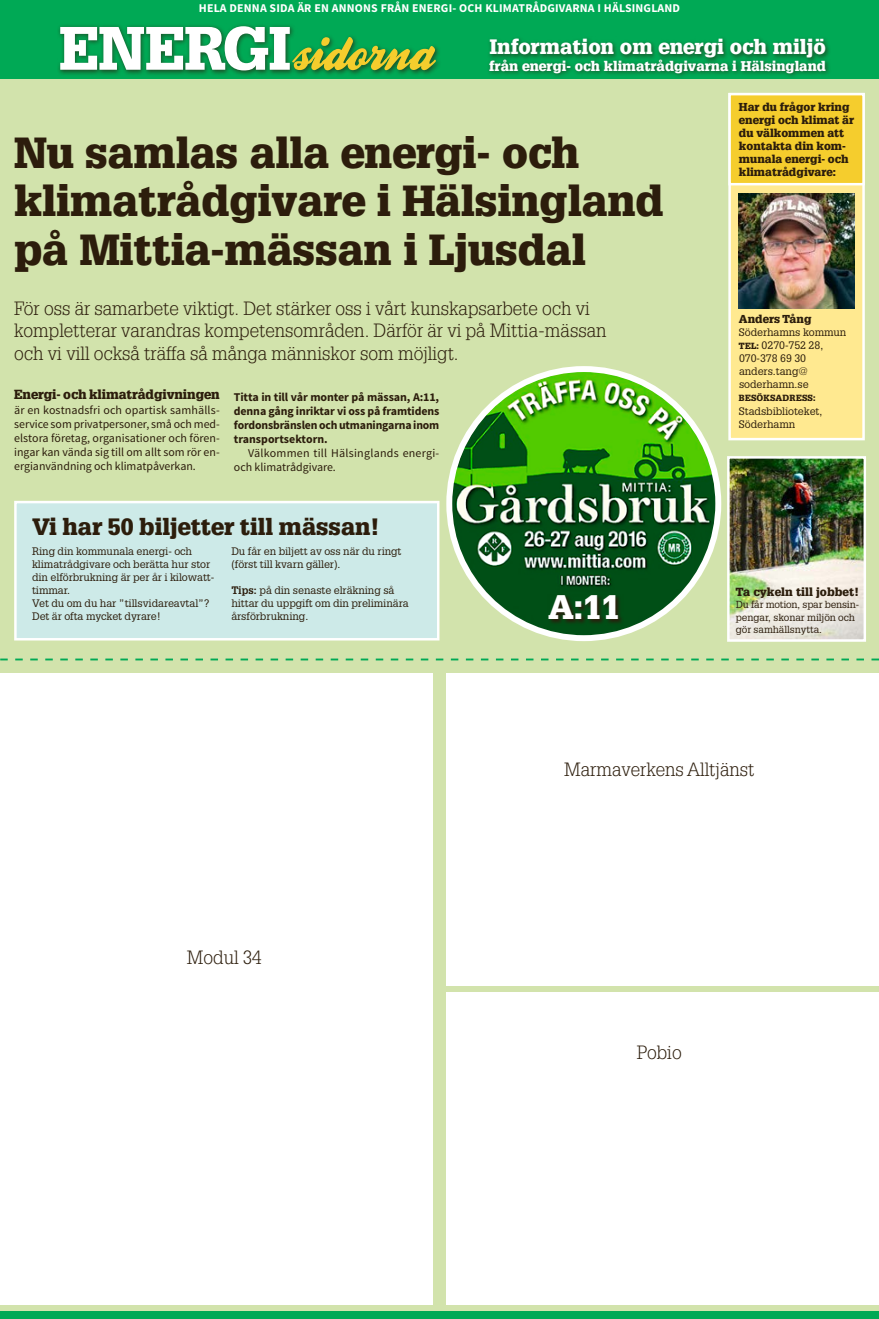
<style>
.page{position:relative;width:879px;height:1319px;background:#fff}
.page>*{position:absolute;margin:0;border:0;box-sizing:border-box;transform-origin:0 0}
.t1{font:900 42.5px/48.8px "Glypha LT Std";letter-spacing:-.005em;color:#2c1d0c}
.t2{font:900 33.25px "Glypha LT Std";color:#fff}
.t3{font:900 23.12px "Glypha LT Std";color:#2c1d0c}
.t4{font:900 20.38px "Glypha LT Std";color:#fff}
.t5{font:300 18.75px/22.5px "Glypha LT Std";color:#2c1d0c}
.t6{font:900 13.75px "Glypha LT Std";color:#fff}
.t7{font:900 12.88px "Glypha LT Std";letter-spacing:-.005em;color:#2c1d0c}
.t8{font:11.88px/14px "Source Sans Pro";color:#2c1d0c;text-align:justify}
.t9{font:700 11.88px/14px "Source Sans Pro";letter-spacing:-.01em;color:#2c1d0c;text-align:justify}
.t10{font:700 11.88px "Source Sans Pro";letter-spacing:.015em;color:#fff}
.t11{font:11.88px/14px "Source Sans Pro";letter-spacing:.02em;color:#2c1d0c}
.t12{font:900 11.5px "Glypha LT Std";letter-spacing:.005em;color:#2c1d0c}
.t13{font:900 11.25px/13.1px "Glypha LT Std";color:#2c1d0c}
.t14{font:10.62px/13.1px "Glypha LT Std";letter-spacing:-.005em;color:#2c1d0c}
.t15{font:10px/12.5px "Glypha LT Std";letter-spacing:-.005em;color:#2c1d0c}
.t16{font:900 8.75px "Glypha LT Std";letter-spacing:.02em;color:#2c1d0c}
.s1{font-weight:700}
.s2{font-weight:900;font-size:8.75px}
</style>
<div class="page">
<div style="left:0;top:0;width:879px;height:1318px;background:#d2e3ac"></div>
<div style="left:14px;top:500px;width:425px;height:140px;background:#cdeae8;border:2px solid #fff"></div>
<div style="left:728px;top:93px;width:137px;height:347px;background:#ffe990;border:2px solid #fff"></div>
<img style="left:739px;top:193px;width:115px;height:116px">
<div style="left:728px;top:93px;width:137px;height:92px;background:#f5cd2d;border:2px solid #fff"></div>
<svg style="left:0;top:658px;width:879px;height:2px"></svg>
<div style="left:0;top:673px;width:432px;height:631px;background:#fff"></div>
<div style="left:446px;top:992px;width:433px;height:312px;background:#fff"></div>
<div style="left:446px;top:673px;width:433px;height:312px;background:#fff"></div>
<img style="left:449px;top:369px;width:269px;height:269px;border-radius:134px">
<div style="left:446px;top:366px;width:275px;height:275px;border:6px solid #fff;border-radius:50%"></div>
<svg style="left:548px;top:594px;width:76px;height:31px;background:#0e3d11"></svg>
<img style="left:730px;top:459px;width:133px;height:179px">
<div style="left:727px;top:456px;width:139px;height:185px;border:2px solid #fff"></div>
<div style="left:0;top:0;width:879px;height:78px;background:#00a955"></div>
<div style="left:57px;top:23px;width:384px;height:53px;background:#2c1d0c;opacity:.65"></div>
<svg style="left:60px;top:26px;width:376px;height:44px"></svg>
<div style="left:486px;top:36px;width:345px;height:42px;background:#2c1d0c;opacity:.65"></div>
<div style="left:0;top:1311px;width:879px;height:7px;background:#00a955"></div>
<p class="t10" style="left:199px;top:1px;width:483px">HELA DENNA SIDA ÄR EN ANNONS FRÅN ENERGI- OCH KLIMATRÅDGIVARNA I HÄLSINGLAND</p>
<h3 class="t4" style="left:489px;top:35px;width:338px">Information om energi och miljö</h3>
<p class="t6" style="left:489px;top:57px;width:338px">från energi- och klimatrådgivarna i Hälsingland</p>
<h1 class="t1" style="left:14px;top:128px;width:651px">Nu samlas alla energi- och klimatrådgivare i Hälsingland på Mittia-mässan i Ljusdal</h1>
<h3 class="t5" style="left:14px;top:297px;width:594px">För oss är samarbete viktigt. Det stärker oss i vårt kunskapsarbete och vi kompletterar varandras kompetensområden. Därför är vi på Mittia-mässan och vi vill också träffa så många människor som möjligt.</h3>
<p class="t7" style="left:14px;top:387px;width:207px">Energi- och klimatrådgivningen</p>
<p class="t8" style="left:14px;top:403px;width:207px">är en kostnadsfri och opartisk samhälls&shy;service som privatpersoner, små och med&shy;elstora företag, organisationer och fören&shy;ingar kan vända sig till om allt som rör en&shy;ergianvändning och klimatpåverkan.</p>
<p class="t9" style="left:234px;top:390px;width:207px">Titta in till vår monter på mässan, A:11, denna gång inriktar vi oss på framtidens fordonsbränslen och utmaningarna inom transportsektorn.</p>
<p class="t11" style="left:234px;top:446px;width:207px;text-indent:14px">Välkommen till Hälsinglands energi&shy;och klimatrådgivare.</p>
<h3 class="t3" style="left:32px;top:512px;width:349px">Vi har 50 biljetter till mässan!</h3>
<p class="t14" style="left:32px;top:544px;width:184px">Ring din kommunala energi- och klimatrådgivare och berätta hur stor din elförbrukning är per år i kilowatt&shy;timmar.<br>Vet du om du har ”tillsvidareavtal”?<br>Det är ofta mycket dyrare!</p>
<p class="t14" style="left:231px;top:544px;width:172px">Du får en biljett av oss när du ringt (först till kvarn gäller).</p>
<p class="t14" style="left:231px;top:583px;width:179px"><span class="s1">Tips:</span> på din senaste elräkning så hittar du uppgift om din preliminära årsförbrukning.</p>
<h2 class="t2" style="left:548px;top:586px;width:73px">A:11</h2>
<p class="t13" style="left:739px;top:100px;width:117px">Har du frågor kring energi och klimat är du välkommen att kontakta din kom&shy;munala energi- och klimatrådgivare:</p>
<p class="t13" style="left:739px;top:312px;width:74px">Anders Tång</p>
<p class="t14" style="left:739px;top:325px;width:109px">Söderhamns kommun<br><span class="s2">TEL:</span> 0270-752 28,<br>070-378 69 30 anders.tang@ soderhamn.se</p>
<p class="t16" style="left:739px;top:393px;width:78px">BESÖKSADRESS:</p>
<p class="t14" style="left:739px;top:404px;width:85px">Stadsbiblioteket,<br>Söderhamn</p>
<p class="t12" style="left:736px;top:584px;width:125px">Ta cykeln till jobbet!</p>
<p class="t15" style="left:736px;top:598px;width:124px">Du får motion, spar bensin&shy;pengar, skonar miljön och gör samhällsnytta.</p>
<h3 class="t5" style="left:187px;top:945px;width:76px">Modul 34</h3>
<h3 class="t5" style="left:564px;top:758px;width:192px">Marmaverkens Alltjänst</h3>
<h3 class="t5" style="left:636px;top:1041px;width:47px">Pobio</h3>
</div>
